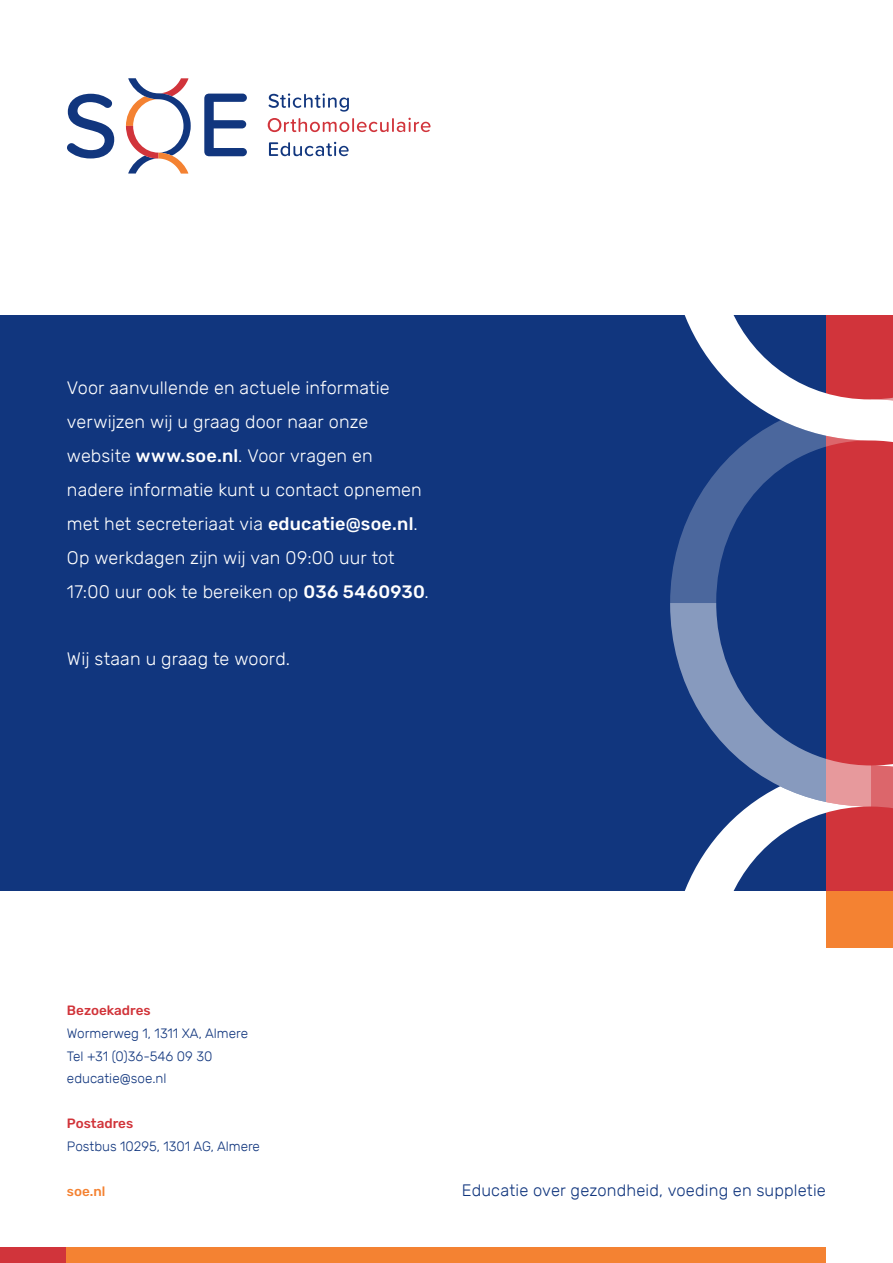
<style>
.page{position:relative;width:893px;height:1263px;background:#fff}
.page>*{position:absolute;margin:0;border:0;box-sizing:border-box;transform-origin:0 0}
.t1{font:300 18px/33.9px "Rubik";letter-spacing:.005em;color:#fff}
.t2{font:300 16.5px "Rubik";letter-spacing:.01em;color:#11367e}
.t3{font:300 13.5px/22.5px "Rubik";color:#11367e}
.t4{font:500 13.5px "Rubik";color:#d1343a}
.t5{font:500 13.5px "Rubik";color:#f48232}
.s1{font-weight:500}
</style>
<div class="page">
<div style="left:0;top:1247px;width:67px;height:16px;background:#d1343b"></div>
<div style="left:67px;top:1247px;width:759px;height:16px;background:#f48232"></div>
<svg style="left:67px;top:94px;width:47px;height:64px"></svg>
<svg style="left:204px;top:94px;width:43px;height:62px"></svg>
<svg style="left:269px;top:93px;width:80px;height:19px"></svg>
<svg style="left:268px;top:118px;width:163px;height:14px"></svg>
<svg style="left:269px;top:142px;width:80px;height:14px"></svg>
<svg style="left:126px;top:78px;width:65px;height:96px"></svg>
<div style="left:0;top:316px;width:828px;height:575px;background:#11367e"></div>
<svg style="left:670px;top:315px;width:223px;height:576px"></svg>
<div style="left:826px;top:891px;width:67px;height:57px;background:#f48232"></div>
<p class="t1" style="left:67px;top:372px;width:363px">Voor aanvullende en actuele informatie verwijzen wij u graag door naar onze website <span class="s1">www.soe.nl</span>. Voor vragen en nadere informatie kunt u contact opnemen met het secreteriaat via <span class="s1">educatie@soe.nl</span>.<br>Op werkdagen zijn wij van 09:00 uur tot 17:00 uur ook te bereiken op <span class="s1">036 5460930</span>.</p>
<p class="t1" style="left:67px;top:643px;width:225px">Wij staan u graag te woord.</p>
<p class="t4" style="left:67px;top:1003px;width:85px">Bezoekadres</p>
<p class="t3" style="left:67px;top:1022px;width:183px">Wormerweg 1, 1311 XA, Almere<br>Tel +31 (0)36-546 09 30 educatie@soe.nl</p>
<p class="t4" style="left:67px;top:1116px;width:68px">Postadres</p>
<p class="t3" style="left:67px;top:1135px;width:195px">Postbus 10295, 1301 AG, Almere</p>
<p class="t5" style="left:67px;top:1183px;width:40px">soe.nl</p>
<p class="t2" style="left:462px;top:1181px;width:366px">Educatie over gezondheid, voeding en suppletie</p>
</div>
